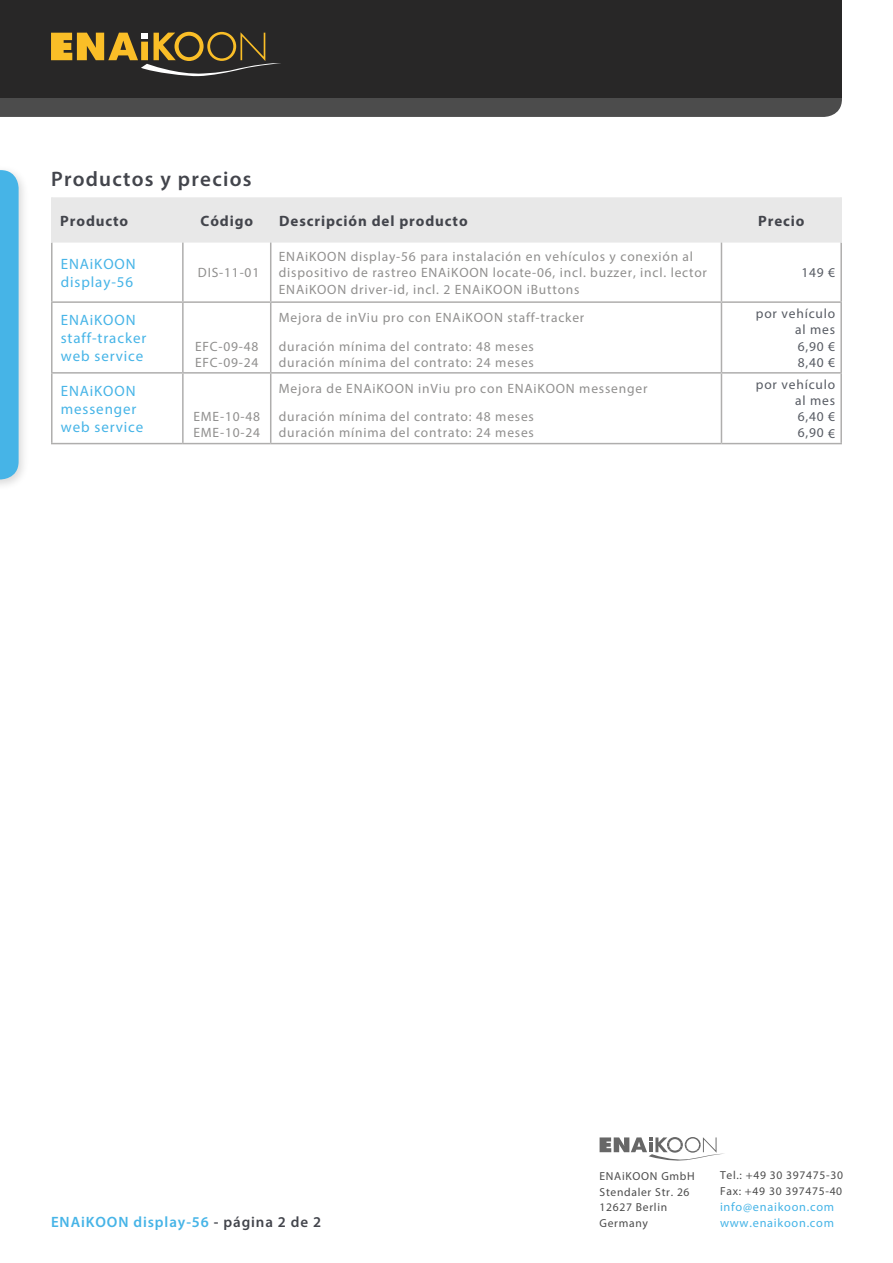
<style>
.page{position:relative;width:893px;height:1263px;background:#fff}
.page>*{position:absolute;margin:0;border:0;box-sizing:border-box;transform-origin:0 0}
.t1{font:600 21px "Myriad Pro";letter-spacing:.06em;color:#43454c}
.t2{font:15px/18px "Myriad Pro";letter-spacing:.06em;color:#46b4e7}
.t3{font:700 15px "Myriad Pro";letter-spacing:.06em;color:#43454c}
.t4{font:600 15px "Myriad Pro";letter-spacing:.06em;color:#46b4e7}
.t5{font:13.5px/16.2px "Myriad Pro";letter-spacing:.06em;color:#908f8e}
.t6{font:13.5px/16.2px "Myriad Pro";letter-spacing:.06em;color:#575b63;text-align:justify}
.t7{font:12.3px "Myriad Pro";letter-spacing:.06em;color:#46b4e7}
.t8{font:11.55px/15.9px "Myriad Pro";letter-spacing:.06em;color:#4c4c4c}
.s1{color:#43454c}
</style>
<div class="page">
<div style="left:0;top:0;width:842px;height:98px;background:#282727"></div>
<div style="left:0;top:164px;width:30px;height:327px;background:#000;opacity:.15"></div>
<svg style="left:0;top:170px;width:19px;height:309px;background:#4cb6e7"></svg>
<svg style="left:0;top:32px;width:842px;height:85px"></svg>
<svg style="left:600px;top:1137px;width:124px;height:24px"></svg>
<div style="left:53px;top:197px;width:787px;height:46px;background:#e8e8e8"></div>
<hr style="left:51px;top:243px;width:2px;height:58px;background:#afaead">
<hr style="left:51px;top:374px;width:2px;height:69px;background:#afaead">
<hr style="left:182px;top:243px;width:2px;height:58px;background:#afaead">
<hr style="left:182px;top:374px;width:2px;height:69px;background:#afaead">
<hr style="left:270px;top:243px;width:1px;height:58px;background:#afaead">
<hr style="left:270px;top:303px;width:1px;height:69px;background:#afaead">
<hr style="left:270px;top:374px;width:1px;height:69px;background:#afaead">
<hr style="left:721px;top:243px;width:1px;height:58px;background:#afaead">
<hr style="left:840px;top:243px;width:2px;height:58px;background:#afaead">
<hr style="left:721px;top:374px;width:1px;height:69px;background:#afaead">
<hr style="left:840px;top:374px;width:2px;height:69px;background:#afaead">
<hr style="left:271px;top:372px;width:450px;height:2px;background:#afaead">
<hr style="left:183px;top:372px;width:88px;height:2px;background:#afaead">
<hr style="left:51px;top:197px;width:2px;height:46px;background:#e8e8e8">
<hr style="left:840px;top:197px;width:2px;height:46px;background:#e8e8e8">
<hr style="left:721px;top:301px;width:121px;height:2px;background:#afaead">
<hr style="left:721px;top:303px;width:1px;height:69px;background:#afaead">
<hr style="left:840px;top:303px;width:2px;height:69px;background:#afaead">
<hr style="left:721px;top:372px;width:121px;height:2px;background:#afaead">
<hr style="left:183px;top:301px;width:88px;height:2px;background:#afaead">
<hr style="left:271px;top:301px;width:450px;height:2px;background:#afaead">
<hr style="left:51px;top:443px;width:132px;height:1px;background:#afaead">
<hr style="left:183px;top:443px;width:88px;height:1px;background:#afaead">
<hr style="left:271px;top:443px;width:450px;height:1px;background:#afaead">
<hr style="left:721px;top:443px;width:121px;height:1px;background:#afaead">
<hr style="left:51px;top:301px;width:132px;height:2px;background:#afaead">
<hr style="left:51px;top:303px;width:2px;height:69px;background:#afaead">
<hr style="left:182px;top:303px;width:2px;height:69px;background:#afaead">
<hr style="left:51px;top:372px;width:132px;height:2px;background:#afaead">
<h1 class="t1" style="left:51px;top:165px;width:202px">Productos y precios</h1>
<p class="t3" style="left:60px;top:211px;width:69px">Producto</p>
<p class="t3" style="left:200px;top:211px;width:54px">Código</p>
<p class="t3" style="left:279px;top:211px;width:190px">Descripción del producto</p>
<p class="t3" style="left:758px;top:211px;width:48px">Precio</p>
<p class="t2" style="left:61px;top:255px;width:76px">ENAiKOON display-56</p>
<p class="t5" style="left:198px;top:265px;width:63px">DIS-11-01</p>
<p class="t5" style="left:279px;top:248px;width:430px">ENAiKOON display-56 para instalación en vehículos y conexión al dispositivo de rastreo ENAiKOON locate-06, incl. buzzer, incl. lector<br>ENAiKOON driver-id, incl. 2 ENAiKOON iButtons</p>
<p class="t6" style="left:801px;top:265px;width:35px">149 €</p>
<p class="t2" style="left:61px;top:311px;width:87px">ENAiKOON staff-tracker web service</p>
<p class="t2" style="left:61px;top:382px;width:84px">ENAiKOON messenger web service</p>
<p class="t5" style="left:195px;top:338px;width:65px">EFC-09-48<br>EFC-09-24</p>
<p class="t5" style="left:193px;top:408px;width:68px">EME-10-48<br>EME-10-24</p>
<p class="t5" style="left:279px;top:303px;width:307px;line-height:28.5px">Mejora de inViu pro con ENAiKOON staff-tracker duración mínima del contrato: 48 meses</p>
<p class="t5" style="left:279px;top:354px;width:257px">duración mínima del contrato: 24 meses</p>
<p class="t5" style="left:279px;top:374px;width:370px;line-height:27.8px">Mejora de ENAiKOON inViu pro con ENAiKOON messenger duración mínima del contrato: 48 meses</p>
<p class="t5" style="left:279px;top:424px;width:257px">duración mínima del contrato: 24 meses</p>
<p class="t6" style="left:795px;top:305px;width:41px;text-indent:-39px">por vehículo al mes 6,90 € 8,40 €</p>
<p class="t6" style="left:795px;top:376px;width:41px;text-indent:-39px">por vehículo al mes 6,40 € 6,90 €</p>
<p class="t8" style="left:600px;top:1167px;width:97px">ENAiKOON GmbH<br>Stendaler Str. 26<br>12627 Berlin<br>Germany</p>
<p class="t8" style="left:720px;top:1167px;width:125px">Tel.: +49 30 397475-30<br>Fax: +49 30 397475-40</p>
<p class="t7" style="left:720px;top:1199px;width:116px">info@enaikoon.com</p>
<p class="t4" style="left:51px;top:1213px;width:272px">ENAiKOON display-56 <span class="s1">- página 2 de 2</span></p>
<p class="t7" style="left:720px;top:1215px;width:116px">www.enaikoon.com</p>
</div>
